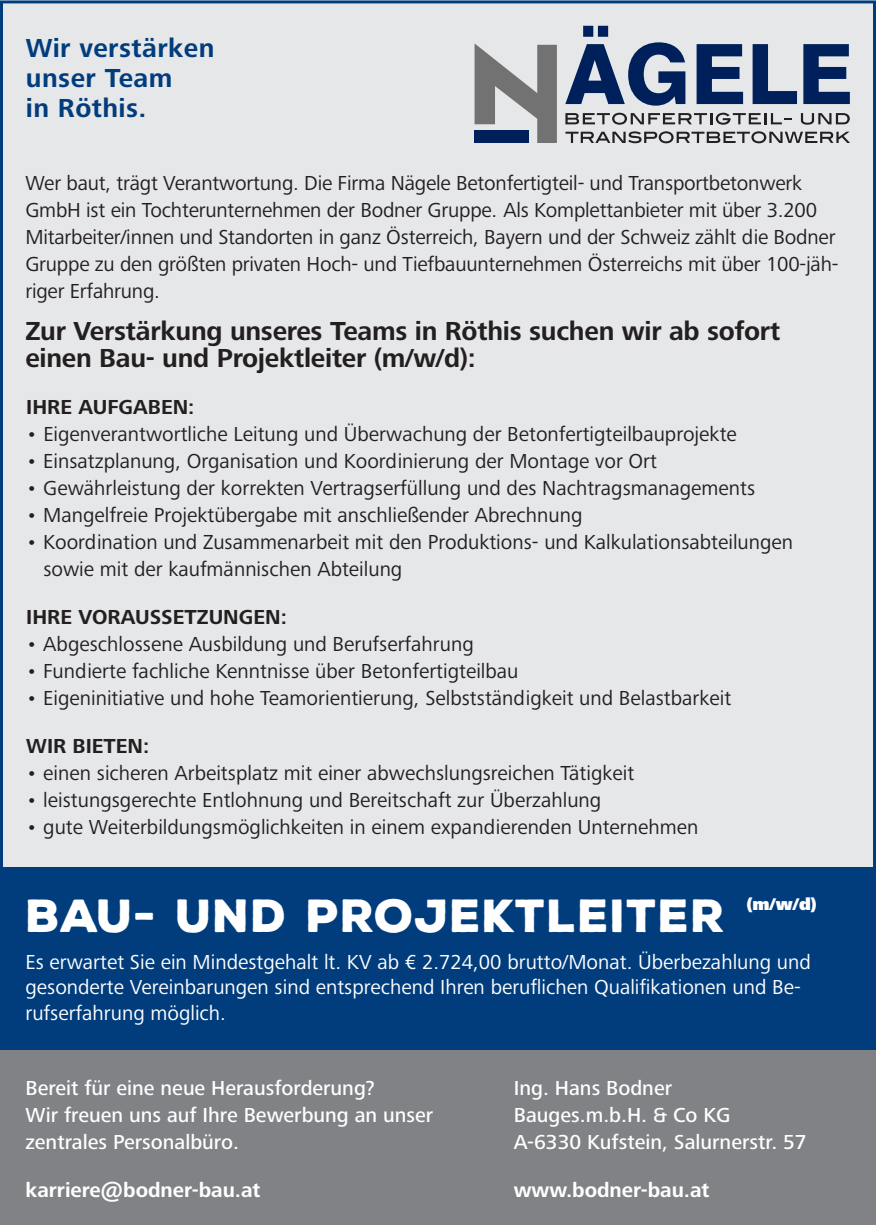
<style>
.page{position:relative;width:876px;height:1225px;background:#fff}
.page>*{position:absolute;margin:0;border:0;box-sizing:border-box;transform-origin:0 0}
.t1{font:900 45px "Nexa Rust Sans";letter-spacing:.02em;color:#fff}
.t2{font:700 27px/27px "Frutiger Next Pro";letter-spacing:-.01em;color:#231f20}
.t3{font:700 27px/30px "Frutiger Next Pro";letter-spacing:.015em;color:#013d7d}
.t4{font:21px/27px "Frutiger Next Pro";color:#231f20}
.t5{font:21px/25.2px "Frutiger Next Pro";color:#fff}
.t6{font:500 21px/27px "Frutiger Next Pro";color:#fff}
.t7{font:700 21px "Frutiger Next Pro";color:#231f20}
.t8{font:700 21px "Frutiger Next Pro";color:#fff}
.t9{font:900 17.4px "Frutiger Next Pro";color:#fff}
</style>
<div class="page">
<div style="left:2px;top:2px;width:872px;height:908px;background:#e6e7e9"></div>
<div style="left:0;top:1049px;width:876px;height:176px;background:#808285"></div>
<div style="left:0;top:867px;width:876px;height:182px;background:#013d7d"></div>
<svg style="left:475px;top:44px;width:82px;height:99px"></svg>
<svg style="left:565px;top:26px;width:120px;height:80px"></svg>
<svg style="left:697px;top:44px;width:46px;height:60px"></svg>
<svg style="left:753px;top:44px;width:44px;height:60px"></svg>
<svg style="left:803px;top:44px;width:47px;height:60px"></svg>
<svg style="left:565px;top:113px;width:226px;height:12px"></svg>
<svg style="left:801px;top:113px;width:49px;height:12px"></svg>
<svg style="left:565px;top:131px;width:285px;height:12px"></svg>
<div style="left:475px;top:131px;width:54px;height:12px;background:#00205b"></div>
<p class="t3" style="left:26px;top:33px;width:190px">Wir verstärken unser Team<br>in Röthis.</p>
<p class="t4" style="left:25px;top:169px;width:815px">Wer baut, trägt Verantwortung. Die Firma Nägele Betonfertigteil- und Transportbetonwerk GmbH ist ein Tochterunternehmen der Bodner Gruppe. Als Komplettanbieter mit über 3.200<br>Mitarbeiter/innen und Standorten in ganz Österreich, Bayern und der Schweiz zählt die Bodner Gruppe zu den größten privaten Hoch- und Tiefbauunternehmen Österreichs mit über 100-jäh&shy;riger Erfahrung.</p>
<p class="t2" style="left:25px;top:317px;width:756px">Zur Verstärkung unseres Teams in Röthis suchen wir ab sofort einen Bau- und Projektleiter (m/w/d):</p>
<p class="t7" style="left:26px;top:395px;width:170px">IHRE AUFGABEN:</p>
<p class="t4" style="left:26px;top:420px;width:712px">• Eigenverantwortliche Leitung und Überwachung der Betonfertigteilbauprojekte</p>
<p class="t4" style="left:26px;top:447px;width:632px">• Einsatzplanung, Organisation und Koordinierung der Montage vor Ort</p>
<p class="t4" style="left:26px;top:474px;width:730px">• Gewährleistung der korrekten Vertragserfüllung und des Nachtragsmanagements</p>
<p class="t4" style="left:26px;top:501px;width:558px">• Mangelfreie Projektübergabe mit anschließender Abrechnung</p>
<p class="t4" style="left:43px;top:528px;width:751px;text-indent:-17px">• Koordination und Zusammenarbeit mit den Produktions- und Kalkulationsabteilungen sowie mit der kaufmännischen Abteilung</p>
<p class="t7" style="left:26px;top:605px;width:262px">IHRE VORAUSSETZUNGEN:</p>
<p class="t4" style="left:26px;top:630px;width:449px">• Abgeschlossene Ausbildung und Berufserfahrung</p>
<p class="t4" style="left:26px;top:657px;width:494px">• Fundierte fachliche Kenntnisse über Betonfertigteilbau</p>
<p class="t4" style="left:26px;top:684px;width:706px">• Eigeninitiative und hohe Teamorientierung, Selbstständigkeit und Belastbarkeit</p>
<p class="t7" style="left:26px;top:734px;width:125px">WIR BIETEN:</p>
<p class="t4" style="left:26px;top:759px;width:609px">• einen sicheren Arbeitsplatz mit einer abwechslungsreichen Tätigkeit</p>
<p class="t4" style="left:26px;top:786px;width:577px">• leistungsgerechte Entlohnung und Bereitschaft zur Überzahlung</p>
<p class="t4" style="left:26px;top:813px;width:673px">• gute Weiterbildungsmöglichkeiten in einem expandierenden Unternehmen</p>
<h1 class="t1" style="left:26px;top:885px;width:700px">BAU- UND PROJEKTLEITER</h1>
<p class="t9" style="left:746px;top:894px;width:72px">(m/w/d)</p>
<p class="t5" style="left:25px;top:949px;width:787px">Es erwartet Sie ein Mindestgehalt lt. KV ab € 2.724,00 brutto/Monat. Überbezahlung und gesonderte Vereinbarungen sind entsprechend Ihren beruflichen Qualifikationen und Be&shy;rufserfahrung möglich.</p>
<p class="t6" style="left:25px;top:1074px;width:409px">Bereit für eine neue Herausforderung?<br>Wir freuen uns auf Ihre Bewerbung an unser zentrales Personalbüro.</p>
<p class="t8" style="left:25px;top:1177px;width:237px">karriere@bodner-bau.at</p>
<p class="t6" style="left:514px;top:1074px;width:294px">Ing. Hans Bodner<br>Bauges.m.b.H. &amp; Co KG<br>A-6330 Kufstein, Salurnerstr. 57</p>
<p class="t8" style="left:514px;top:1177px;width:197px">www.bodner-bau.at</p>
</div>
